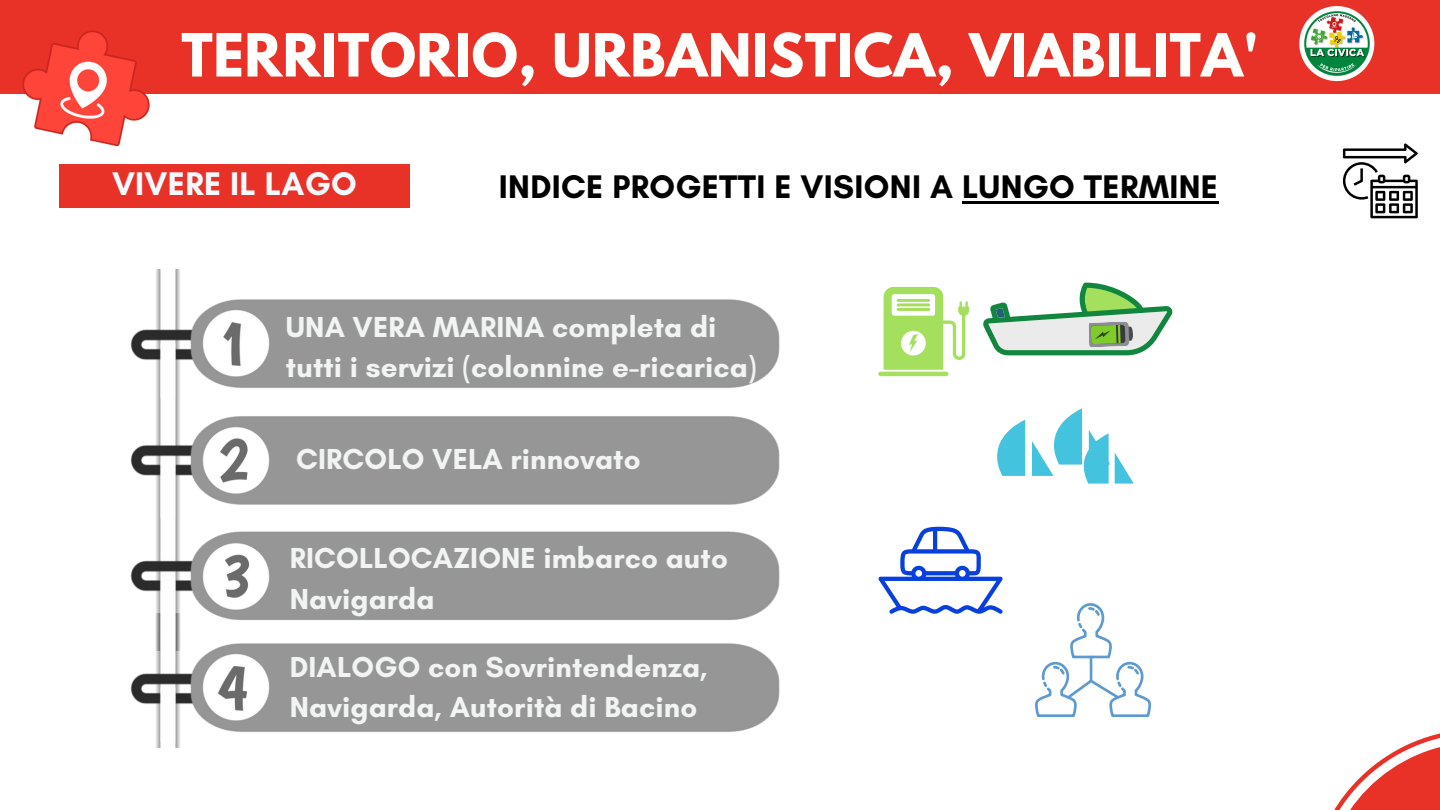
<style>
.page{position:relative;width:1440px;height:810px;background:#fff}
.page>*{position:absolute;margin:0;border:0;box-sizing:border-box;transform-origin:0 0}
.t1{font:700 52.7px "League Spartan";letter-spacing:.01em;color:#fffffe}
.t2{font:700 33.3px "Glacial Indifference";letter-spacing:.01em;color:#000}
.t3{font:700 33.3px "Glacial Indifference";letter-spacing:.01em;color:#f2faff}
.t4{font:700 29.5px/40.5px "Glacial Indifference";letter-spacing:.005em;color:#f2f3f3}
</style>
<div class="page">
<svg style="left:1334px;top:733px;width:106px;height:77px"></svg>
<div style="left:0;top:0;width:1440px;height:94px;background:#e93227"></div>
<div style="left:60px;top:164px;width:350px;height:44px;background:#e93227"></div>
<svg style="left:1343px;top:143px;width:75px;height:75px"></svg>
<hr style="left:878px;top:372px;width:70px;height:4px;background:#a4e05e;border-radius:2px">
<svg style="left:884px;top:287px;width:85px;height:83px"></svg>
<hr style="left:897px;top:308px;width:33px;height:3px;background:#a4e05e">
<hr style="left:897px;top:303px;width:33px;height:3px;background:#a4e05e">
<hr style="left:897px;top:299px;width:33px;height:3px;background:#a4e05e">
<svg style="left:997px;top:420px;width:28px;height:56px"></svg>
<svg style="left:878px;top:527px;width:125px;height:87px"></svg>
<svg style="left:1035px;top:603px;width:116px;height:114px"></svg>
<svg style="left:1032px;top:408px;width:102px;height:76px"></svg>
<svg style="left:983px;top:283px;width:190px;height:72px"></svg>
<hr style="left:962px;top:201px;width:256px;height:3px;background:#000">
<img style="left:130px;top:269px;width:649px;height:344px">
<img style="left:130px;top:613px;width:649px;height:135px">
<svg style="left:1299px;top:6px;width:75px;height:75px"></svg>
<img style="left:1302px;top:8px;width:70px;height:71px">
<img style="left:22px;top:30px;width:128px;height:146px">
<h1 class="t1" style="left:181px;top:29px;width:1079px">TERRITORIO, URBANISTICA, VIABILITA'</h1>
<p class="t3" style="left:112px;top:164px;width:246px">VIVERE IL LAGO</p>
<p class="t2" style="left:499px;top:167px;width:721px">INDICE PROGETTI E VISIONI A LUNGO TERMINE</p>
<p class="t4" style="left:286px;top:306px;width:472px">UNA VERA MARINA completa di tutti i servizi (colonnine e-ricarica)</p>
<p class="t4" style="left:296px;top:438px;width:346px">CIRCOLO VELA rinnovato</p>
<p class="t4" style="left:290px;top:538px;width:440px">RICOLLOCAZIONE imbarco auto<br>Navigarda</p>
<p class="t4" style="left:290px;top:646px;width:420px">DIALOGO con Sovrintendenza,<br>Navigarda, Autorità di Bacino</p>
</div>
